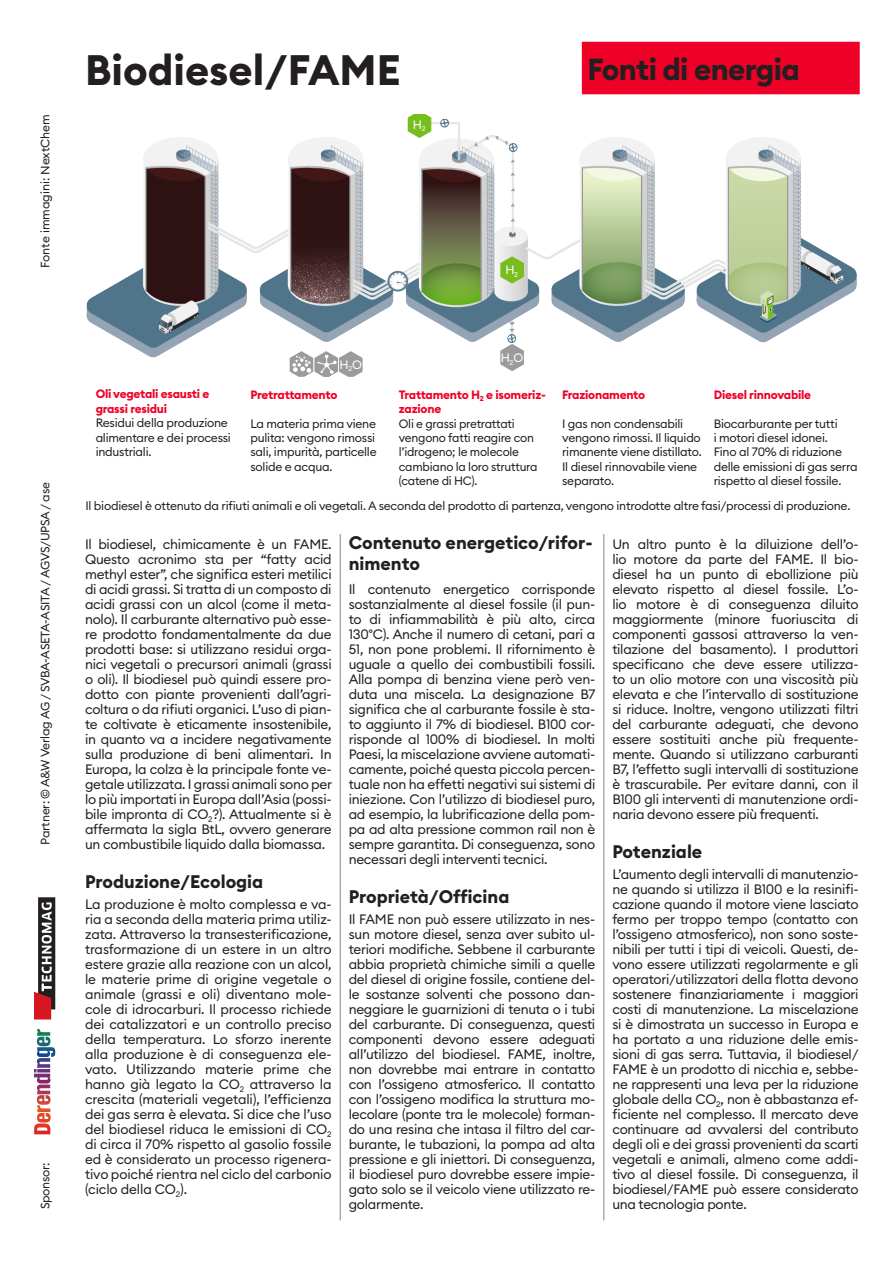
<style>
.page{position:relative;width:893px;height:1263px;background:#fff}
.page>*{position:absolute;margin:0;border:0;box-sizing:border-box;transform-origin:0 0}
.Projektschrift_Übers{font:700 42px "Euclid Circular B";color:#231f20}
.Kapitel-oben_rechts{font:700 30px "Euclid Circular B";letter-spacing:-.02em;color:#231f20}
.Projektschrift_Unter{font:700 18px/21.6px "Euclid Circular B";color:#231f20}
.Text{font:13.5px/15px "Euclid Circular B";letter-spacing:-.02em;color:#231f20;text-align:justify}
.Bildlegende__Bildbes{font:12px/14.4px "Euclid Circular B";letter-spacing:-.02em;color:#231f20}
.Bildlegende__Bildbes-2{font:700 12px/14.4px "Euclid Circular B";letter-spacing:-.02em;color:#ef0027}
.Quellen{font:12px "Euclid Circular B";color:#231f20}
.Bildlegende__Bildbes-3{font:12px "Euclid Circular B";color:#fff}
</style>
<div class="page">
<hr style="left:603px;top:534px;width:1px;height:686px;background:#808285">
<hr style="left:340px;top:534px;width:1px;height:686px;background:#808285">
<div style="left:38px;top:897px;width:17px;height:112px;background:#231f20"></div>
<svg style="left:34px;top:902px;width:18px;height:117px"></svg>
<svg style="left:37px;top:1029px;width:13px;height:17px"></svg>
<div style="left:583px;top:43px;width:276px;height:51px;background:#ef0027"></div>
<div style="left:582px;top:42px;width:278px;height:52px;border:2px solid #ef0027"></div>
<img style="left:86px;top:117px;width:771px;height:255px">
<svg style="left:500px;top:344px;width:24px;height:27px"></svg>
<svg style="left:500px;top:256px;width:24px;height:28px"></svg>
<svg style="left:408px;top:114px;width:23px;height:24px"></svg>
<svg style="left:290px;top:351px;width:73px;height:26px"></svg>
<p class="Quellen" style="left:37px;top:268px;width:155px;rotate:-90deg">Fonte immagini: NextChem</p>
<p class="Bildlegende__Bildbes" style="left:38px;top:844px;width:364px;rotate:-90deg">Partner: © A&amp;W Verlag AG / SVBA-ASETA-ASITA / AGVS/UPSA / ase</p>
<p class="Bildlegende__Bildbes" style="left:38px;top:1209px;width:49px;rotate:-90deg">Sponsor:</p>
<p class="Projektschrift_Übers" style="left:85px;top:43px;width:317px">Biodiesel/FAME</p>
<p class="Kapitel-oben_rechts" style="left:588px;top:50px;width:214px">Fonti di energia</p>
<p class="Bildlegende__Bildbes-3" style="left:413px;top:117px;width:14px">H<sub>2</sub></p>
<p class="Bildlegende__Bildbes-3" style="left:505px;top:262px;width:14px">H<sub>2</sub></p>
<p class="Bildlegende__Bildbes-2" style="left:96px;top:387px;width:115px">Oli vegetali esausti e</p>
<p class="Bildlegende__Bildbes-2" style="left:96px;top:401px;width:73px">grassi residui</p>
<p class="Bildlegende__Bildbes" style="left:96px;top:416px;width:137px">Residui della produzione alimentare e dei processi industriali.</p>
<p class="Bildlegende__Bildbes-3" style="left:339px;top:357px;width:24px">H<sub>2</sub>O</p>
<p class="Bildlegende__Bildbes-2" style="left:250px;top:387px;width:88px">Pretrattamento</p>
<p class="Bildlegende__Bildbes" style="left:250px;top:416px;width:128px">La materia prima viene pulita: vengono rimossi sali, impurità, particelle solide e acqua.</p>
<p class="Bildlegende__Bildbes-3" style="left:501px;top:350px;width:24px">H<sub>2</sub>O</p>
<p class="Bildlegende__Bildbes-2" style="left:399px;top:387px;width:149px">Trattamento H<sub>2</sub> e isomeriz&shy;zazione</p>
<p class="Bildlegende__Bildbes" style="left:399px;top:416px;width:140px">Oli e grassi pretrattati vengono fatti reagire con l’idrogeno; le molecole cambiano la loro struttura (catene di HC).</p>
<p class="Bildlegende__Bildbes-2" style="left:562px;top:387px;width:85px">Frazionamento</p>
<p class="Bildlegende__Bildbes" style="left:562px;top:416px;width:141px">I gas non condensabili vengono rimossi. Il liquido rimanente viene distillato.<br>Il diesel rinnovabile viene separato.</p>
<p class="Bildlegende__Bildbes-2" style="left:714px;top:387px;width:99px">Diesel rinnovabile</p>
<p class="Bildlegende__Bildbes" style="left:714px;top:416px;width:145px">Biocarburante per tutti<br>i motori diesel idonei.<br>Fino al 70% di riduzione delle emissioni di gas serra rispetto al diesel fossile.</p>
<p class="Bildlegende__Bildbes" style="left:85px;top:498px;width:766px">Il biodiesel è ottenuto da rifiuti animali e oli vegetali. A seconda del prodotto di partenza, vengono introdotte altre fasi/processi di produzione.</p>
<p class="Text" style="left:85px;top:537px;width:248px">Il biodiesel, chimicamente è un FAME.<br>Questo acronimo sta per “fatty acid methyl ester”, che significa esteri metilici di acidi grassi. Si tratta di un composto di acidi grassi con un alcol (come il meta&shy;nolo). Il carburante alternativo può esse&shy;re prodotto fondamentalmente da due prodotti base: si utilizzano residui orga&shy;nici vegetali o precursori animali (grassi o oli). Il biodiesel può quindi essere pro&shy;dotto con piante provenienti dall’agri&shy;coltura o da rifiuti organici. L’uso di pian&shy;te coltivate è eticamente insostenibile, in quanto va a incidere negativamente sulla produzione di beni alimentari. In Europa, la colza è la principale fonte ve&shy;getale utilizzata. I grassi animali sono per lo più importati in Europa dall’Asia (possi&shy;bile impronta di CO<sub>2</sub>?). Attualmente si è affermata la sigla BtL, ovvero generare un combustibile liquido dalla biomassa.</p>
<p class="Projektschrift_Unter" style="left:85px;top:871px;width:180px">Produzione/Ecologia</p>
<p class="Text" style="left:85px;top:897px;width:248px">La produzione è molto complessa e va&shy;ria a seconda della materia prima utiliz&shy;zata. Attraverso la transesterificazione, trasformazione di un estere in un altro estere grazie alla reazione con un alcol, le materie prime di origine vegetale o animale (grassi e oli) diventano mole&shy;cole di idrocarburi. Il processo richiede dei catalizzatori e un controllo preciso della temperatura. Lo sforzo inerente alla produzione è di conseguenza ele&shy;vato. Utilizzando materie prime che hanno già legato la CO<sub>2</sub> attraverso la crescita (materiali vegetali), l’efficienza dei gas serra è elevata. Si dice che l’uso del biodiesel riduca le emissioni di CO<sub>2 </sub>di circa il 70% rispetto al gasolio fossile ed è considerato un processo rigenera&shy;tivo poiché rientra nel ciclo del carbonio (ciclo della CO<sub>2</sub>).</p>
<p class="Projektschrift_Unter" style="left:349px;top:532px;width:245px">Contenuto energetico/rifor&shy;nimento</p>
<p class="Text" style="left:349px;top:582px;width:248px">Il contenuto energetico corrisponde sostanzialmente al diesel fossile (il pun&shy;to di infiammabilità è più alto, circa 130°C). Anche il numero di cetani, pari a 51, non pone problemi. Il rifornimento è uguale a quello dei combustibili fossili.<br>Alla pompa di benzina viene però ven&shy;duta una miscela. La designazione B7 significa che al carburante fossile è sta&shy;to aggiunto il 7% di biodiesel. B100 cor&shy;risponde al 100% di biodiesel. In molti Paesi, la miscelazione avviene automati&shy;camente, poiché questa piccola percen&shy;tuale non ha effetti negativi sui sistemi di iniezione. Con l’utilizzo di biodiesel puro, ad esempio, la lubrificazione della pom&shy;pa ad alta pressione common rail non è sempre garantita. Di conseguenza, sono necessari degli interventi tecnici.</p>
<p class="Projektschrift_Unter" style="left:349px;top:886px;width:162px">Proprietà/Officina</p>
<p class="Text" style="left:349px;top:912px;width:248px">Il FAME non può essere utilizzato in nes&shy;sun motore diesel, senza aver subito ul&shy;teriori modifiche. Sebbene il carburante abbia proprietà chimiche simili a quelle del diesel di origine fossile, contiene del&shy;le sostanze solventi che possono dan&shy;neggiare le guarnizioni di tenuta o i tubi del carburante. Di conseguenza, questi componenti devono essere adeguati all’utilizzo del biodiesel. FAME, inoltre, non dovrebbe mai entrare in contatto con l’ossigeno atmosferico. Il contatto con l’ossigeno modifica la struttura mo&shy;lecolare (ponte tra le molecole) forman&shy;do una resina che intasa il filtro del car&shy;burante, le tubazioni, la pompa ad alta pressione e gli iniettori. Di conseguenza, il biodiesel puro dovrebbe essere impie&shy;gato solo se il veicolo viene utilizzato re&shy;golarmente.</p>
<p class="Text" style="left:612px;top:537px;width:248px">Un altro punto è la diluizione dell’o&shy;lio motore da parte del FAME. Il bio&shy;diesel ha un punto di ebollizione più elevato rispetto al diesel fossile. L’o&shy;lio motore è di conseguenza diluito maggiormente (minore fuoriuscita di componenti gassosi attraverso la ven&shy;tilazione del basamento). I produttori specificano che deve essere utilizza&shy;to un olio motore con una viscosità più elevata e che l’intervallo di sostituzione si riduce. Inoltre, vengono utilizzati filtri del carburante adeguati, che devono essere sostituiti anche più frequente&shy;mente. Quando si utilizzano carburanti B7, l’effetto sugli intervalli di sostituzione è trascurabile. Per evitare danni, con il B100 gli interventi di manutenzione ordi&shy;naria devono essere più frequenti.</p>
<p class="Projektschrift_Unter" style="left:612px;top:841px;width:91px">Potenziale</p>
<p class="Text" style="left:612px;top:867px;width:248px">L’aumento degli intervalli di manutenzio&shy;ne quando si utilizza il B100 e la resinifi&shy;cazione quando il motore viene lasciato fermo per troppo tempo (contatto con l’ossigeno atmosferico), non sono soste&shy;nibili per tutti i tipi di veicoli. Questi, de&shy;vono essere utilizzati regolarmente e gli operatori/utilizzatori della flotta devono sostenere finanziariamente i maggiori costi di manutenzione. La miscelazione si è dimostrata un successo in Europa e ha portato a una riduzione delle emis&shy;sioni di gas serra. Tuttavia, il biodiesel/ FAME è un prodotto di nicchia e, sebbe&shy;ne rappresenti una leva per la riduzione globale della CO<sub>2</sub>, non è abbastanza ef&shy;ficiente nel complesso. Il mercato deve continuare ad avvalersi del contributo degli oli e dei grassi provenienti da scarti vegetali e animali, almeno come addi&shy;tivo al diesel fossile. Di conseguenza, il biodiesel/FAME può essere considerato una tecnologia ponte.</p>
</div>
